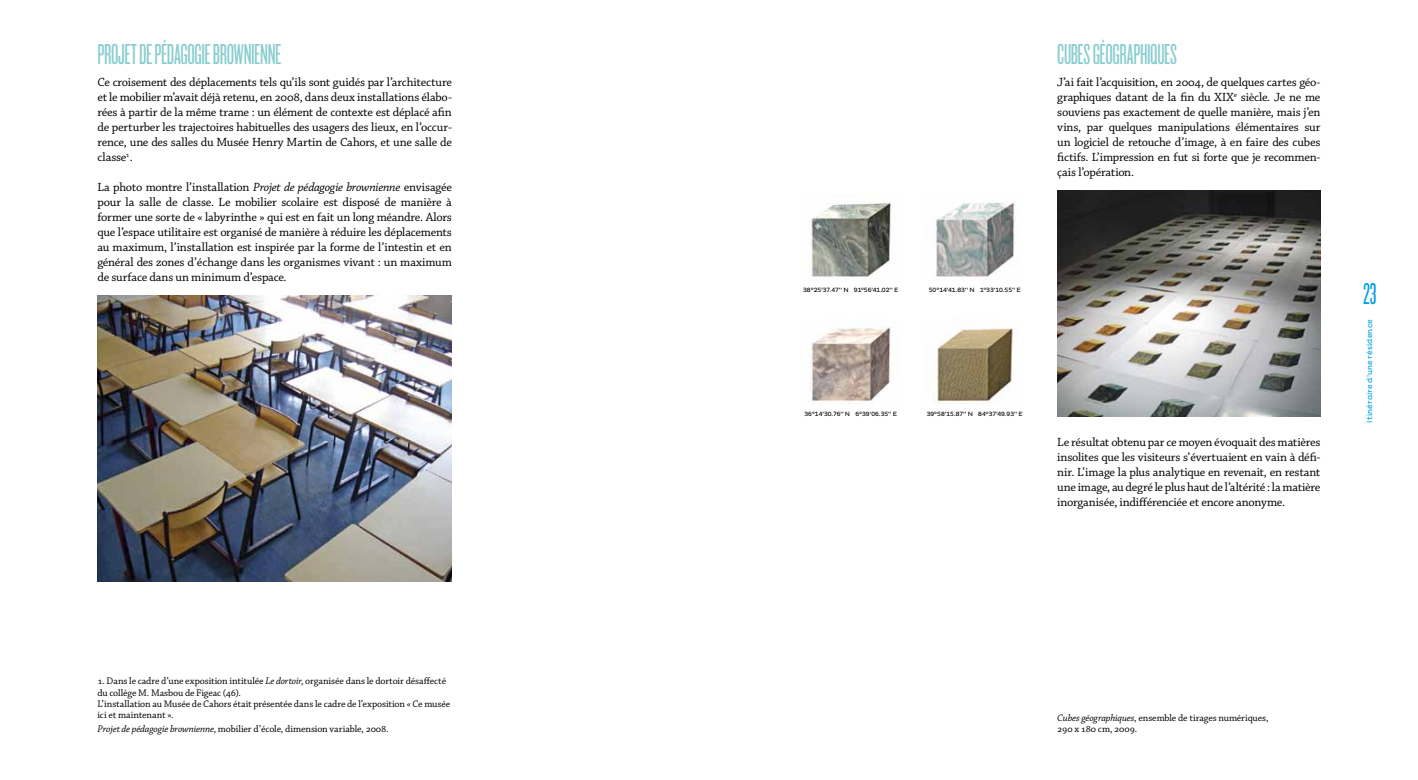
<style>
.page{position:relative;width:1418px;height:780px;background:#fff}
.page>*{position:absolute;margin:0;border:0;box-sizing:border-box;transform-origin:0 0}
.t1{font:31.25px "Knockout HTF26 Junior Flyweight";color:#009ee0}
.t2{font:30px "Knockout HTF26 Junior Flyweight";letter-spacing:-.015em;color:#89cdcf}
.t3{font:12.5px/15px "Chaparral Pro";letter-spacing:-.015em;color:#000;text-align:justify}
.t4{font:10px/11.2px "Chaparral Pro";letter-spacing:-.01em;color:#000}
.t5{font:7.5px "Pluto";letter-spacing:.01em;color:#009ee0}
.t6{font:6.25px "Pluto";letter-spacing:.005em;color:#000}
.s1{font-style:italic}
</style>
<div class="page">
<img style="left:97px;top:296px;width:355px;height:285px">
<img style="left:1057px;top:191px;width:263px;height:225px">
<img style="left:810px;top:201px;width:81px;height:77px">
<img style="left:810px;top:327px;width:85px;height:77px">
<img style="left:935px;top:201px;width:80px;height:76px">
<img style="left:933px;top:327px;width:82px;height:77px">
<h2 class="t2" style="left:97px;top:40px;width:185px">PROJET DE PÉDAGOGIE BROWNIENNE</h2>
<p class="t3" style="left:97px;top:75px;width:356px">Ce croisement des déplacements tels qu’ils sont guidés par l’architecture et le mobilier m’avait déjà retenu, en 2008, dans deux installations élabo&shy;rées à partir de la même trame : un élément de contexte est déplacé afin de perturber les trajectoires habituelles des usagers des lieux, en l’occur&shy;rence, une des salles du Musée Henry Martin de Cahors, et une salle de classe<sup>1</sup>.</p>
<p class="t3" style="left:97px;top:180px;width:356px">La photo montre l’installation <span class="s1">Projet de pédagogie brownienne</span> envisagée pour la salle de classe. Le mobilier scolaire est disposé de manière à former une sorte de « labyrinthe » qui est en fait un long méandre. Alors que l’espace utilitaire est organisé de manière à réduire les déplacements au maximum, l’installation est inspirée par la forme de l’intestin et en général des zones d’échange dans les organismes vivant : un maximum de surface dans un minimum d’espace.</p>
<p class="t4" style="left:97px;top:676px;width:354px">1. Dans le cadre d’une exposition intitulée <span class="s1">Le dortoir</span>, organisée dans le dortoir désaffecté du collège M. Masbou de Figeac (46).<br>L’installation au Musée de Cahors était présentée dans le cadre de l’exposition « Ce musée ici et maintenant ».</p>
<p class="t4" style="left:97px;top:723px;width:293px"><span class="s1">Projet de pédagogie brownienne</span>, mobilier d’école, dimension variable, 2008.</p>
<h2 class="t2" style="left:1057px;top:40px;width:121px">CUBES GÉOGRAPHIQUES</h2>
<p class="t3" style="left:1057px;top:75px;width:265px">J’ai fait l’acquisition, en 2004, de quelques cartes géo&shy;graphiques datant de la fin du XIX<sup>e</sup> siècle. Je ne me souviens pas exactement de quelle manière, mais j’en vins, par quelques manipulations élémentaires sur un logiciel de retouche d’image, à en faire des cubes fictifs. L’impression en fut si forte que je recommen&shy;çais l’opération.</p>
<p class="t6" style="left:803px;top:286px;width:97px">38°25’37.47’’ N 91°56’41.02’’ E</p>
<p class="t6" style="left:928px;top:286px;width:94px">50°14’41.83’’ N 1°33’10.55’’ E</p>
<p class="t6" style="left:804px;top:410px;width:94px">36°14’30.76’’ N 6°39’06.35’’ E</p>
<p class="t6" style="left:926px;top:410px;width:98px">39°58’15.87’’ N 84°37’49.93’’ E</p>
<p class="t3" style="left:1057px;top:435px;width:265px">Le résultat obtenu par ce moyen évoquait des matières insolites que les visiteurs s’évertuaient en vain à défi&shy;nir. L’image la plus analytique en revenait, en restant une image, au degré le plus haut de l’altérité : la matière inorganisée, indifférenciée et encore anonyme.</p>
<h1 class="t1" style="left:1363px;top:279px;width:15px">23</h1>
<p class="t5" style="left:1365px;top:422px;width:105px;rotate:-90deg">Itinéraire d’une résidence</p>
<p class="t4" style="left:1057px;top:712px;width:213px"><span class="s1">Cubes géographiques</span>, ensemble de tirages numériques,<br>290 x 180 cm, 2009.</p>
</div>
